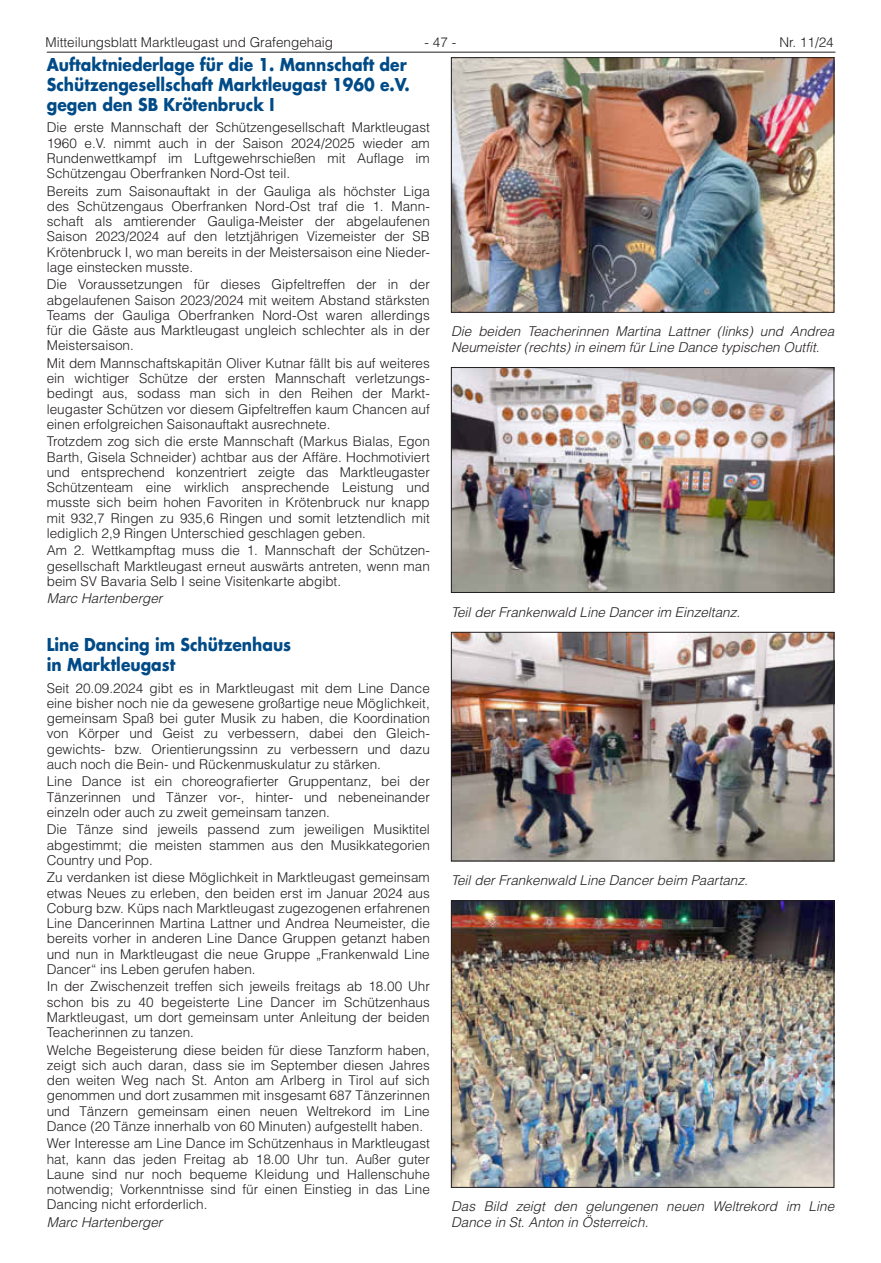
<style>
.page{position:relative;width:881px;height:1263px;background:#fff}
.page>*{position:absolute;margin:0;border:0;box-sizing:border-box;transform-origin:0 0}
.t1{font:700 17.25px/19.8px "Futura LT";color:#004b87;scale:.9 1}
.t2{font:300 13.5px/15.3px "Helvetica LT";color:#231f20;text-align:justify}
.t3{font:italic 300 13.5px/15.3px "Helvetica LT";color:#231f20}
</style>
<div class="page">
<hr style="left:47px;top:52px;width:788px;height:1px;background:#231f20">
<img style="left:453px;top:59px;width:378px;height:252px">
<div style="left:451px;top:57px;width:382px;height:256px;border:1px solid #231f20"></div>
<img style="left:453px;top:369px;width:378px;height:222px">
<div style="left:451px;top:367px;width:382px;height:226px;border:1px solid #231f20"></div>
<img style="left:453px;top:634px;width:378px;height:225px">
<div style="left:451px;top:632px;width:382px;height:229px;border:1px solid #231f20"></div>
<img style="left:453px;top:902px;width:378px;height:283px">
<div style="left:451px;top:900px;width:382px;height:287px;border:1px solid #231f20"></div>
<p class="t2" style="left:45px;top:34px;width:289px">Mitteilungsblatt Marktleugast und Grafengehaig</p>
<p class="t2" style="left:424px;top:34px;width:33px">- 47 -</p>
<p class="t2" style="left:779px;top:34px;width:56px">Nr. 11/24</p>
<p class="t1" style="left:47px;top:55px;width:404px">Auftaktniederlage für die 1. Mannschaft der<br>Schützengesellschaft Marktleugast 1960 e.V. gegen den SB Krötenbruck I</p>
<p class="t2" style="left:47px;top:120px;width:384px">Die erste Mannschaft der Schützengesellschaft Marktleugast 1960 e.V. nimmt auch in der Saison 2024/2025 wieder am Rundenwettkampf im Luftgewehrschießen mit Auflage im Schützengau Oberfranken Nord-Ost teil.</p>
<p class="t2" style="left:47px;top:183px;width:384px">Bereits zum Saisonauftakt in der Gauliga als höchster Liga des Schützengaus Oberfranken Nord-Ost traf die 1. Mann&shy;schaft als amtierender Gauliga-Meister der abgelaufenen Saison 2023/2024 auf den letztjährigen Vizemeister der SB Krötenbruck I, wo man bereits in der Meistersaison eine Nieder&shy;lage einstecken musste.</p>
<p class="t2" style="left:47px;top:277px;width:384px">Die Voraussetzungen für dieses Gipfeltreffen der in der abgelaufenen Saison 2023/2024 mit weitem Abstand stärksten Teams der Gauliga Oberfranken Nord-Ost waren allerdings für die Gäste aus Marktleugast ungleich schlechter als in der Meistersaison.</p>
<p class="t2" style="left:47px;top:355px;width:384px">Mit dem Mannschaftskapitän Oliver Kutnar fällt bis auf weiteres ein wichtiger Schütze der ersten Mannschaft verletzungs&shy;bedingt aus, sodass man sich in den Reihen der Markt&shy;leugaster Schützen vor diesem Gipfeltreffen kaum Chancen auf einen erfolgreichen Saisonauftakt ausrechnete.</p>
<p class="t2" style="left:47px;top:434px;width:384px">Trotzdem zog sich die erste Mannschaft (Markus Bialas, Egon Barth, Gisela Schneider) achtbar aus der Affäre. Hochmotiviert und entsprechend konzentriert zeigte das Marktleugaster Schützenteam eine wirklich ansprechende Leistung und musste sich beim hohen Favoriten in Krötenbruck nur knapp mit 932,7 Ringen zu 935,6 Ringen und somit letztendlich mit lediglich 2,9 Ringen Unterschied geschlagen geben.</p>
<p class="t2" style="left:47px;top:543px;width:384px">Am 2. Wettkampftag muss die 1. Mannschaft der Schützen&shy;gesellschaft Marktleugast erneut auswärts antreten, wenn man beim SV Bavaria Selb I seine Visitenkarte abgibt.</p>
<p class="t3" style="left:47px;top:591px;width:117px">Marc Hartenberger</p>
<p class="t1" style="left:47px;top:635px;width:273px">Line Dancing im Schützenhaus in Marktleugast</p>
<p class="t2" style="left:47px;top:680px;width:384px">Seit 20.09.2024 gibt es in Marktleugast mit dem Line Dance eine bisher noch nie da gewesene großartige neue Möglichkeit, gemeinsam Spaß bei guter Musik zu haben, die Koordination von Körper und Geist zu verbessern, dabei den Gleich&shy;gewichts- bzw. Orientierungssinn zu verbessern und dazu auch noch die Bein- und Rückenmuskulatur zu stärken.</p>
<p class="t2" style="left:47px;top:774px;width:384px">Line Dance ist ein choreografierter Gruppentanz, bei der Tänzerinnen und Tänzer vor-, hinter- und nebeneinander einzeln oder auch zu zweit gemeinsam tanzen.</p>
<p class="t2" style="left:47px;top:822px;width:384px">Die Tänze sind jeweils passend zum jeweiligen Musiktitel abgestimmt; die meisten stammen aus den Musikkategorien Country und Pop.</p>
<p class="t2" style="left:47px;top:870px;width:384px">Zu verdanken ist diese Möglichkeit in Marktleugast gemeinsam etwas Neues zu erleben, den beiden erst im Januar 2024 aus Coburg bzw. Küps nach Marktleugast zugezogenen erfahrenen Line Dancerinnen Martina Lattner und Andrea Neumeister, die bereits vorher in anderen Line Dance Gruppen getanzt haben und nun in Marktleugast die neue Gruppe „Frankenwald Line Dancer“ ins Leben gerufen haben.</p>
<p class="t2" style="left:47px;top:979px;width:384px">In der Zwischenzeit treffen sich jeweils freitags ab 18.00 Uhr schon bis zu 40 begeisterte Line Dancer im Schützenhaus Marktleugast, um dort gemeinsam unter Anleitung der beiden Teacherinnen zu tanzen.</p>
<p class="t2" style="left:47px;top:1042px;width:384px">Welche Begeisterung diese beiden für diese Tanzform haben, zeigt sich auch daran, dass sie im September diesen Jahres den weiten Weg nach St. Anton am Arlberg in Tirol auf sich genommen und dort zusammen mit insgesamt 687 Tänzerinnen und Tänzern gemeinsam einen neuen Weltrekord im Line Dance (20 Tänze innerhalb von 60 Minuten) aufgestellt haben.</p>
<p class="t2" style="left:47px;top:1136px;width:384px">Wer Interesse am Line Dance im Schützenhaus in Marktleugast hat, kann das jeden Freitag ab 18.00 Uhr tun. Außer guter Laune sind nur noch bequeme Kleidung und Hallenschuhe notwendig; Vorkenntnisse sind für einen Einstieg in das Line Dancing nicht erforderlich.</p>
<p class="t3" style="left:47px;top:1214px;width:117px">Marc Hartenberger</p>
<p class="t3" style="left:451px;top:324px;width:384px">Die beiden Teacherinnen Martina Lattner (links) und Andrea<br>Neumeister (rechts) in einem für Line Dance typischen Outfit.</p>
<p class="t3" style="left:451px;top:604px;width:290px">Teil der Frankenwald Line Dancer im Einzeltanz.</p>
<p class="t3" style="left:451px;top:872px;width:298px">Teil der Frankenwald Line Dancer beim Paartanz.</p>
<p class="t3" style="left:451px;top:1199px;width:384px">Das Bild zeigt den gelungenen neuen Weltrekord im Line<br>Dance in St. Anton in Österreich.</p>
</div>
